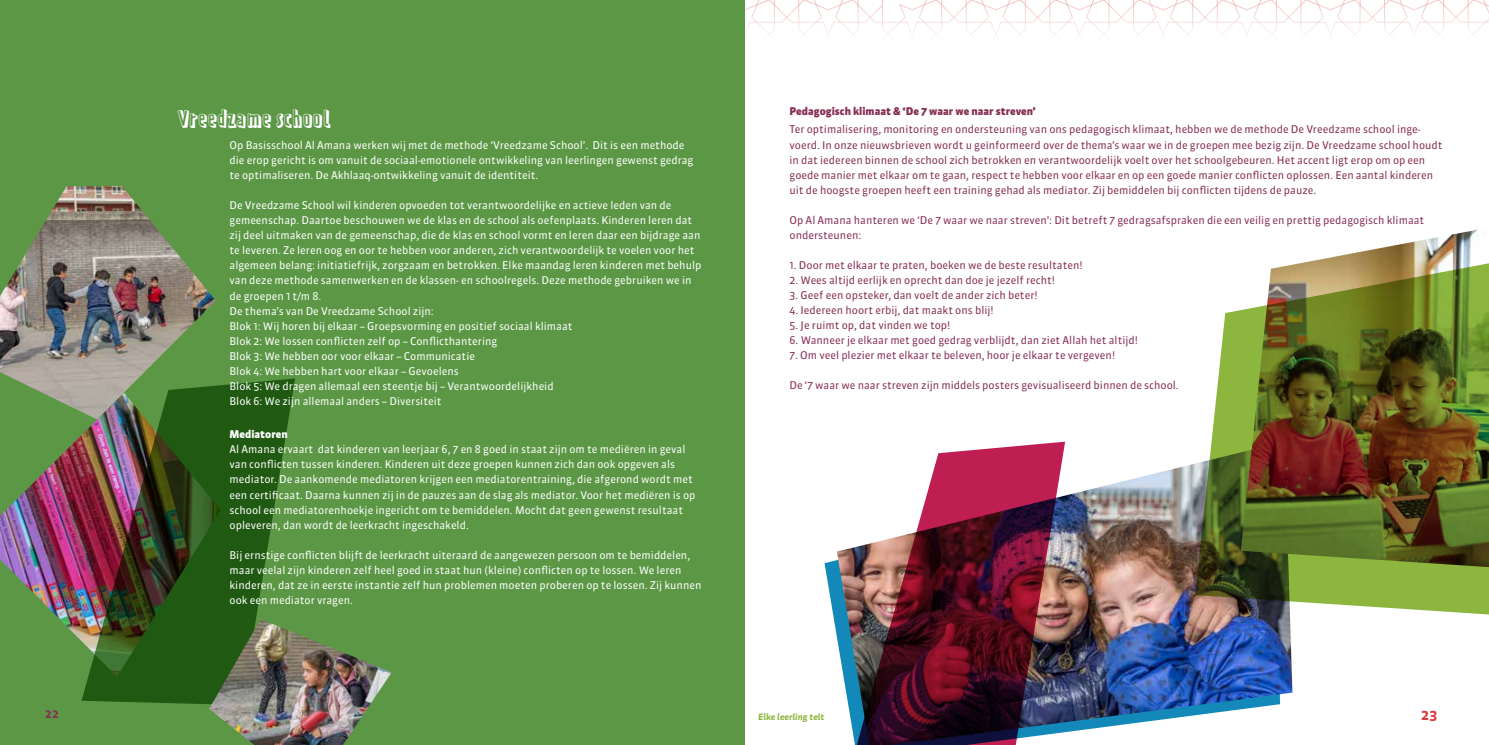
<style>
.page{position:relative;width:1489px;height:745px;background:#fff}
.page>*{position:absolute;margin:0;border:0;box-sizing:border-box;transform-origin:0 0}
.t1{font:21.25px "Prater Block One";color:#fff}
.t2{font:700 13.75px "Sanuk";color:#da3b3b}
.t3{font:700 11.25px "Sanuk";color:#872f54}
.t4{font:10.62px/15px "Sanuk";color:#fff}
.t5{font:10.62px/15px "Sanuk";color:#872f54}
.t6{font:900 10.62px "Sanuk";color:#872f54}
.t7{font:900 10.62px "Sanuk";color:#fff}
.t8{font:italic 700 8.75px "Sanuk";color:#8db63f}
</style>
<div class="page">
<div style="left:0;top:0;width:744px;height:744px;background:#5b9745"></div>
<img style="left:0;top:186px;width:216px;height:206px">
<img style="left:0;top:392px;width:81px;height:249px">
<img style="left:81px;top:378px;width:214px;height:326px">
<img style="left:209px;top:618px;width:183px;height:126px">
<img style="left:836px;top:464px;width:456px;height:269px">
<img style="left:851px;top:441px;width:214px;height:303px">
<img style="left:1349px;top:229px;width:130px;height:25px">
<img style="left:1194px;top:254px;width:294px;height:363px">
<svg style="left:744px;top:0;width:744px;height:77px"></svg>
<h1 class="t1" style="left:177px;top:104px;width:154px">Vreedzame school</h1>
<p class="t6" style="left:789px;top:104px;width:248px">Pedagogisch klimaat &amp; ‘De 7 waar we naar streven’</p>
<p class="t5" style="left:789px;top:122px;width:654px">Ter optimalisering, monitoring en ondersteuning van ons pedagogisch klimaat, hebben we de methode De Vreedzame school inge&shy;voerd. In onze nieuwsbrieven wordt u geïnformeerd over de thema’s waar we in de groepen mee bezig zijn. De Vreedzame school houdt in dat iedereen binnen de school zich betrokken en verantwoordelijk voelt over het schoolgebeuren. Het accent ligt erop om op een goede manier met elkaar om te gaan, respect te hebben voor elkaar en op een goede manier conflicten oplossen. Een aantal kinderen uit de hoogste groepen heeft een training gehad als mediator. Zij bemiddelen bij conflicten tijdens de pauze.</p>
<p class="t5" style="left:789px;top:212px;width:636px">Op Al Amana hanteren we ‘De 7 waar we naar streven’: Dit betreft 7 gedragsafspraken die een veilig en prettig pedagogisch klimaat ondersteunen:</p>
<p class="t5" style="left:789px;top:257px;width:295px">1. Door met elkaar te praten, boeken we de beste resultaten!</p>
<p class="t5" style="left:789px;top:272px;width:267px">2. Wees altijd eerlijk en oprecht dan doe je jezelf recht!</p>
<p class="t5" style="left:789px;top:287px;width:250px">3. Geef een opsteker, dan voelt de ander zich beter!</p>
<p class="t5" style="left:789px;top:302px;width:206px">4. Iedereen hoort erbij, dat maakt ons blij!</p>
<p class="t5" style="left:789px;top:317px;width:162px">5. Je ruimt op, dat vinden we top!</p>
<p class="t5" style="left:789px;top:332px;width:350px">6. Wanneer je elkaar met goed gedrag verblijdt, dan ziet Allah het altijd!</p>
<p class="t5" style="left:789px;top:347px;width:327px">7. Om veel plezier met elkaar te beleven, hoor je elkaar te vergeven!</p>
<p class="t5" style="left:789px;top:377px;width:391px">De ‘7 waar we naar streven zijn middels posters gevisualiseerd binnen de school.</p>
<p class="t4" style="left:229px;top:138px;width:465px">Op Basisschool Al Amana werken wij met de methode ‘Vreedzame School’. Dit is een methode die erop gericht is om vanuit de sociaal-emotionele ontwikkeling van leerlingen gewenst gedrag te optimaliseren. De Akhlaaq-ontwikkeling vanuit de identiteit.</p>
<p class="t4" style="left:229px;top:198px;width:473px">De Vreedzame School wil kinderen opvoeden tot verantwoordelijke en actieve leden van de gemeenschap. Daartoe beschouwen we de klas en de school als oefenplaats. Kinderen leren dat zij deel uitmaken van de gemeenschap, die de klas en school vormt en leren daar een bijdrage aan te leveren. Ze leren oog en oor te hebben voor anderen, zich verantwoordelijk te voelen voor het algemeen belang: initiatiefrijk, zorgzaam en betrokken. Elke maandag leren kinderen met behulp van deze methode samenwerken en de klassen- en schoolregels. Deze methode gebruiken we in de groepen 1 t/m 8.<br>De thema’s van De Vreedzame School zijn:<br>Blok 1: Wij horen bij elkaar – Groepsvorming en positief sociaal klimaat<br>Blok 2: We lossen conflicten zelf op – Conflicthantering<br>Blok 3: We hebben oor voor elkaar – Communicatie<br>Blok 4: We hebben hart voor elkaar – Gevoelens<br>Blok 5: We dragen allemaal een steentje bij – Verantwoordelijkheid<br>Blok 6: We zijn allemaal anders – Diversiteit</p>
<p class="t7" style="left:229px;top:427px;width:60px">Mediatoren</p>
<p class="t4" style="left:229px;top:442px;width:467px">Al Amana ervaart dat kinderen van leerjaar 6, 7 en 8 goed in staat zijn om te mediëren in geval van conflicten tussen kinderen. Kinderen uit deze groepen kunnen zich dan ook opgeven als mediator. De aankomende mediatoren krijgen een mediatorentraining, die afgerond wordt met een certificaat. Daarna kunnen zij in de pauzes aan de slag als mediator. Voor het mediëren is op school een mediatorenhoekje ingericht om te bemiddelen. Mocht dat geen gewenst resultaat opleveren, dan wordt de leerkracht ingeschakeld.</p>
<p class="t4" style="left:229px;top:547px;width:473px">Bij ernstige conflicten blijft de leerkracht uiteraard de aangewezen persoon om te bemiddelen, maar veelal zijn kinderen zelf heel goed in staat hun (kleine) conflicten op te lossen. We leren kinderen, dat ze in eerste instantie zelf hun problemen moeten proberen op te lossen. Zij kunnen ook een mediator vragen.</p>
<p class="t3" style="left:45px;top:706px;width:15px">22</p>
<p class="t8" style="left:758px;top:711px;width:68px">Elke leerling telt</p>
<p class="t2" style="left:1421px;top:705px;width:18px">23</p>
</div>
